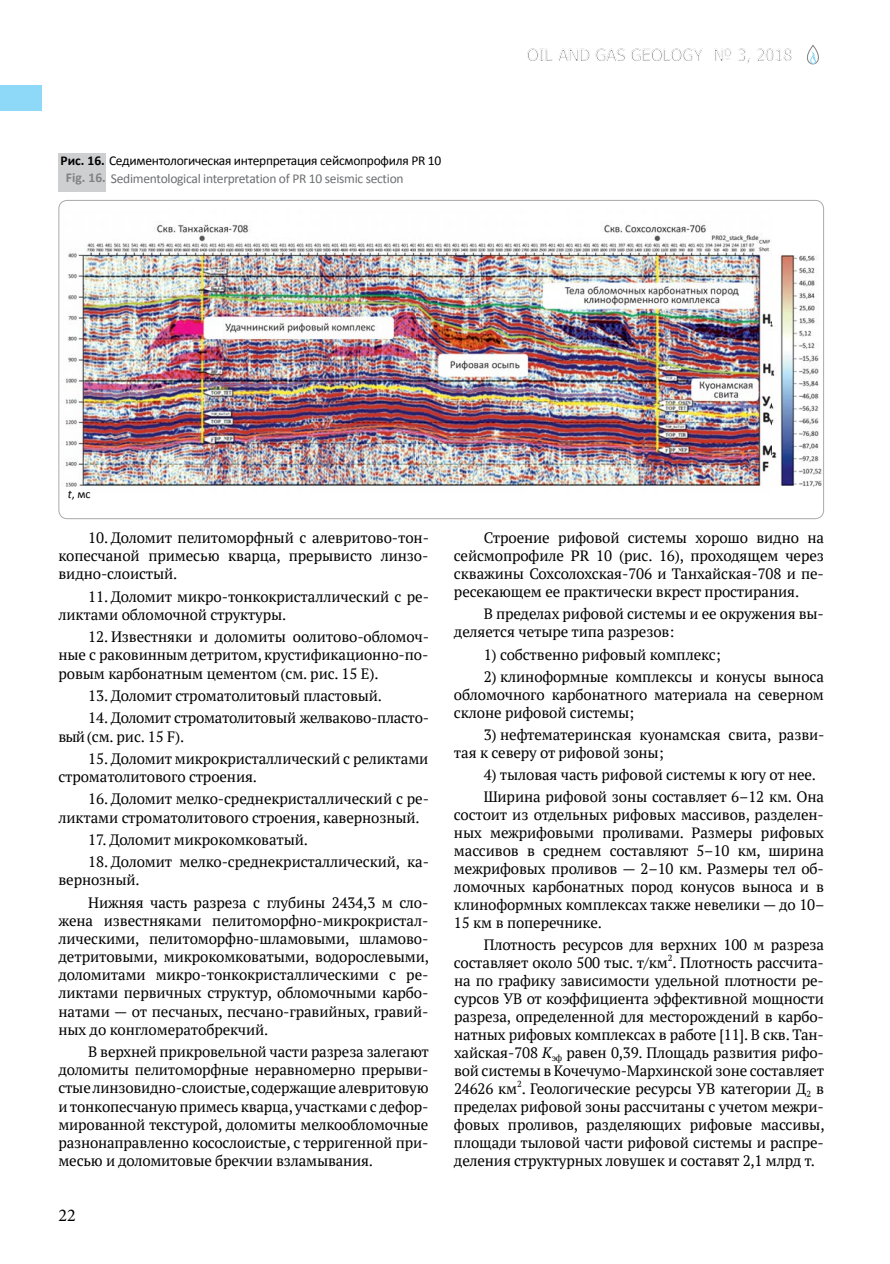
<style>
.page{position:relative;width:890px;height:1264px;background:#fff}
.page>*{position:absolute;margin:0;border:0;box-sizing:border-box;transform-origin:0 0}
.t1{font:18px "Minion Pro";color:#000}
.t2{font:16.5px "Tahoma";color:#808285}
.t3{font:15px/18px "PT Serif";letter-spacing:-.01em;color:#000;text-align:justify}
.t4{font:13.5px/17.2px "Calibri";letter-spacing:-.02em;color:#6d6e71}
.t5{font:12px "Calibri";color:#000}
.t6{font:8.7px "PT Serif";color:#000}
.s1{font-weight:700;color:#000}
.s2{color:#000}
.s3{font-weight:700;color:#808285}
.s4{font-style:italic}
</style>
<div class="page">
<svg style="left:807px;top:45px;width:12px;height:20px"></svg>
<div style="left:0;top:85px;width:41px;height:25px;background:#8ed8f8"></div>
<img style="left:65px;top:221px;width:757px;height:266px">
<div style="left:58px;top:153px;width:48px;height:38px;background:#cdcfd0"></div>
<p class="t4" style="left:66px;top:152px;width:377px;text-indent:-5px"><span class="s1">Рис. 16.</span> <span class="s2">Седиментологическая интерпретация сейсмопрофиля PR 10<br></span><span class="s3">Fig. 16.</span> Sedimentological interpretation of PR 10 seismic section</p>
<p class="t2" style="left:527px;top:44px;width:267px">OIL AND GAS GEOLOGY № 3, 2018</p>
<p class="t5" style="left:68px;top:486px;width:24px"><span class="s4">t</span>, мс</p>
<p class="t3" style="left:58px;top:528px;width:372px;text-indent:30px">10. Доломит пелитоморфный с алевритово-тон&shy;копесчаной примесью кварца, прерывисто линзо&shy;видно-слоистый.</p>
<p class="t3" style="left:58px;top:587px;width:372px;text-indent:30px">11. Доломит микро-тонкокристаллический с ре&shy;ликтами обломочной структуры.</p>
<p class="t3" style="left:58px;top:627px;width:372px;text-indent:30px">12. Известняки и доломиты оолитово-обломоч&shy;ные с раковинным детритом, крустификационно-по&shy;ровым карбонатным цементом (см. рис. 15 E).</p>
<p class="t3" style="left:88px;top:686px;width:295px">13. Доломит строматолитовый пластовый.</p>
<p class="t3" style="left:58px;top:708px;width:372px;text-indent:30px">14. Доломит строматолитовый желваково-пласто&shy;вый (см. рис. 15 F).</p>
<p class="t3" style="left:58px;top:749px;width:371px;text-indent:30px">15. Доломит микрокристаллический с реликтами строматолитового строения.</p>
<p class="t3" style="left:58px;top:789px;width:372px;text-indent:30px">16. Доломит мелко-среднекристаллический с ре&shy;ликтами строматолитового строения, кавернозный.</p>
<p class="t3" style="left:88px;top:830px;width:221px">17. Доломит микрокомковатый.</p>
<p class="t3" style="left:58px;top:852px;width:372px;text-indent:30px">18. Доломит мелко-среднекристаллический, ка&shy;вернозный.</p>
<p class="t3" style="left:58px;top:893px;width:372px;text-indent:30px">Нижняя часть разреза с глубины 2434,3 м сло&shy;жена известняками пелитоморфно-микрокристал&shy;лическими, пелитоморфно-шламовыми, шламово&shy;дет ритовыми, микрокомковатыми, водорослевыми, доломитами микро-тонкокристаллическими с ре&shy;ликтами первичных структур, обломочными карбо&shy;натами — от песчаных, песчано-гравийных, гравий&shy;ных до конгломератобрекчий.</p>
<p class="t3" style="left:58px;top:1042px;width:372px;text-indent:30px">В верхней прикровельной части разреза залегают доломиты пелитоморфные неравномерно прерыви&shy;стые линзовидно-слоистые, содержащие алевритовую и тонкопесчаную примесь кварца, участками с дефор&shy;мированной текстурой, доломиты мелко обломочные разнонаправленно косослоистые, с терригенной при&shy;месью и доломитовые брекчии взламывания.</p>
<p class="t1" style="left:58px;top:1203px;width:19px">22</p>
<p class="t3" style="left:454px;top:528px;width:371px;text-indent:30px">Строение рифовой системы хорошо видно на сейсмопрофиле PR 10 (рис. 16), проходящем через скважины Сохсолохская-706 и Танхайская-708 и пе&shy;ресекающем ее практически вкрест простирания.</p>
<p class="t3" style="left:454px;top:604px;width:371px;text-indent:30px">В пределах рифовой системы и ее окружения вы&shy;деляется четыре типа разрезов:</p>
<p class="t3" style="left:484px;top:645px;width:239px">1) собственно рифовый комплекс;</p>
<p class="t3" style="left:454px;top:667px;width:371px;text-indent:30px">2) клиноформные комплексы и конусы выноса обломочного карбонатного материала на северном склоне рифовой системы;</p>
<p class="t3" style="left:454px;top:725px;width:372px;text-indent:30px">3) нефтематеринская куонамская свита, разви&shy;тая к северу от рифовой зоны;</p>
<p class="t3" style="left:484px;top:763px;width:342px;line-height:22.2px">4) тыловая часть рифовой системы к югу от нее.<br>Ширина рифовой зоны составляет 6–12 км. Она</p>
<p class="t3" style="left:454px;top:805px;width:372px">состоит из отдельных рифовых массивов, разделен&shy;ных межрифовыми проливами. Размеры рифовых массивов в среднем составляют 5–10 км, ширина меж рифовых проливов — 2–10 км. Размеры тел об&shy;ломочных карбонатных пород конусов выноса и в клиноформных комплексах также невелики — до 10– 15 км в поперечнике.</p>
<p class="t3" style="left:454px;top:935px;width:371px;text-align:right">Плотность ресурсов для верхних 100 м разреза составляет около 500 тыс. т/км . Плотность рассчита-</p>
<p class="t6" style="left:668px;top:952px;width:6px">2</p>
<p class="t3" style="left:454px;top:971px;width:372px">на по графику зависимости удельной плотности ре&shy;сурсов УВ от коэффициента эффективной мощности разреза, определенной для месторождений в карбо&shy;натных рифовых комплексах в работе [11]. В скв. Тан&shy;хайская-708 <span class="s4">K</span><sub>эф</sub> равен 0,39. Площадь развития рифо&shy;вой системы в Кочечумо-Мархинской зоне составляет 24626 км . Геологические ресурсы УВ категории Д<sub>2</sub> в</p>
<p class="t6" style="left:517px;top:1078px;width:6px">2</p>
<p class="t3" style="left:454px;top:1097px;width:372px">пределах рифовой зоны рассчитаны с учетом межри&shy;фовых проливов, разделяющих рифовые массивы, площади тыловой части рифовой системы и распре&shy;деления структурных ловушек и составят 2,1 млрд т.</p>
</div>
